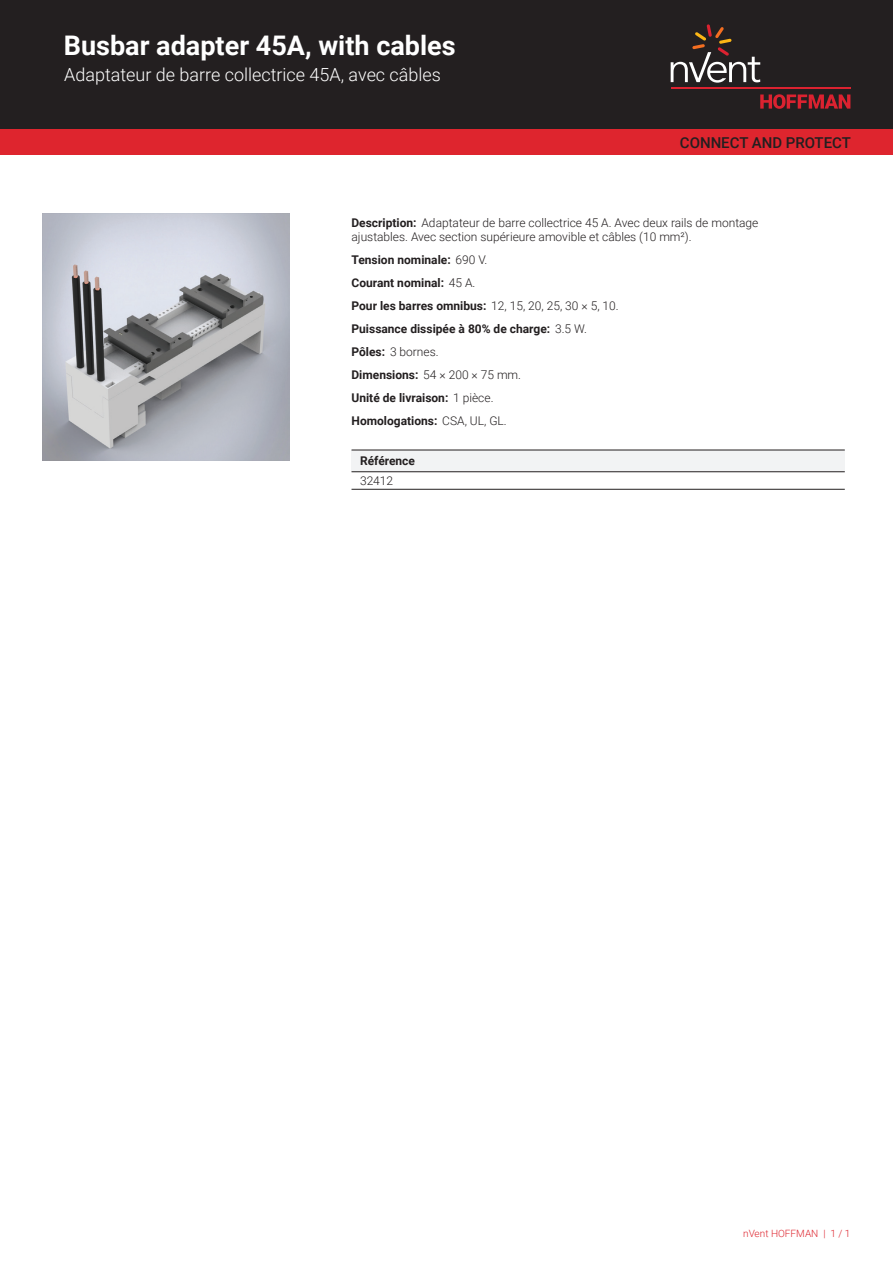
<style>
.page{position:relative;width:893px;height:1263px;background:#fff}
.page>*{position:absolute;margin:0;border:0;box-sizing:border-box;transform-origin:0 0}
.t1{font:700 27px "Roboto";color:#fff}
.t2{font:300 18px "Roboto";color:#fff}
.t3{font:500 15px "Roboto";color:#231f20}
.t4{font:700 12px/23px "Roboto";color:#231f20}
.t5{font:300 12px/14.4px "Roboto";color:#231f20}
.t6{font:300 10.05px "Roboto";color:#de252e}
.s1{font-weight:700}
.s2{font-weight:300}
</style>
<div class="page">
<div style="left:0;top:0;width:893px;height:129px;background:#231f20"></div>
<svg style="left:760px;top:94px;width:90px;height:15px"></svg>
<hr style="left:671px;top:88px;width:179px;height:1px;background:#db2230">
<svg style="left:671px;top:24px;width:89px;height:59px"></svg>
<div style="left:0;top:129px;width:893px;height:26px;background:#de252e"></div>
<div style="left:351px;top:450px;width:494px;height:22px;background:#f2f3f4"></div>
<hr style="left:351px;top:450px;width:494px;height:1px;background:#231f20">
<hr style="left:351px;top:489px;width:494px;height:1px;background:#231f20">
<hr style="left:351px;top:471px;width:494px;height:1px;background:#231f20">
<img style="left:43px;top:213px;width:246px;height:247px">
<h1 class="t1" style="left:64px;top:27px;width:393px">Busbar adapter 45A, with cables</h1>
<h2 class="t2" style="left:64px;top:62px;width:378px">Adaptateur de barre collectrice 45A, avec câbles</h2>
<p class="t3" style="left:680px;top:132px;width:173px">CONNECT AND PROTECT</p>
<p class="t5" style="left:351px;top:215px;width:408px"><span class="s1">Description:</span> Adaptateur de barre collectrice 45 A. Avec deux rails de montage ajustables. Avec section supérieure amovible et câbles (10 mm²).</p>
<p class="t4" style="left:351px;top:248px;width:269px">Tension nominale: <span class="s2">690 V.<br></span>Courant nominal: <span class="s2">45 A.<br></span>Pour les barres omnibus: <span class="s2">12, 15, 20, 25, 30 × 5, 10.<br></span>Puissance dissipée à 80% de charge: <span class="s2">3.5 W.<br></span>Pôles: <span class="s2">3 bornes.<br></span>Dimensions: <span class="s2">54 × 200 × 75 mm.<br></span>Unité de livraison: <span class="s2">1 pièce.<br></span>Homologations: <span class="s2">CSA, UL, GL.</span></p>
<p class="t4" style="left:360px;top:449px;width:57px">Référence</p>
<p class="t5" style="left:360px;top:473px;width:35px">32412</p>
<p class="t6" style="left:743px;top:1226px;width:109px">nVent HOFFMAN | 1 / 1</p>
</div>
